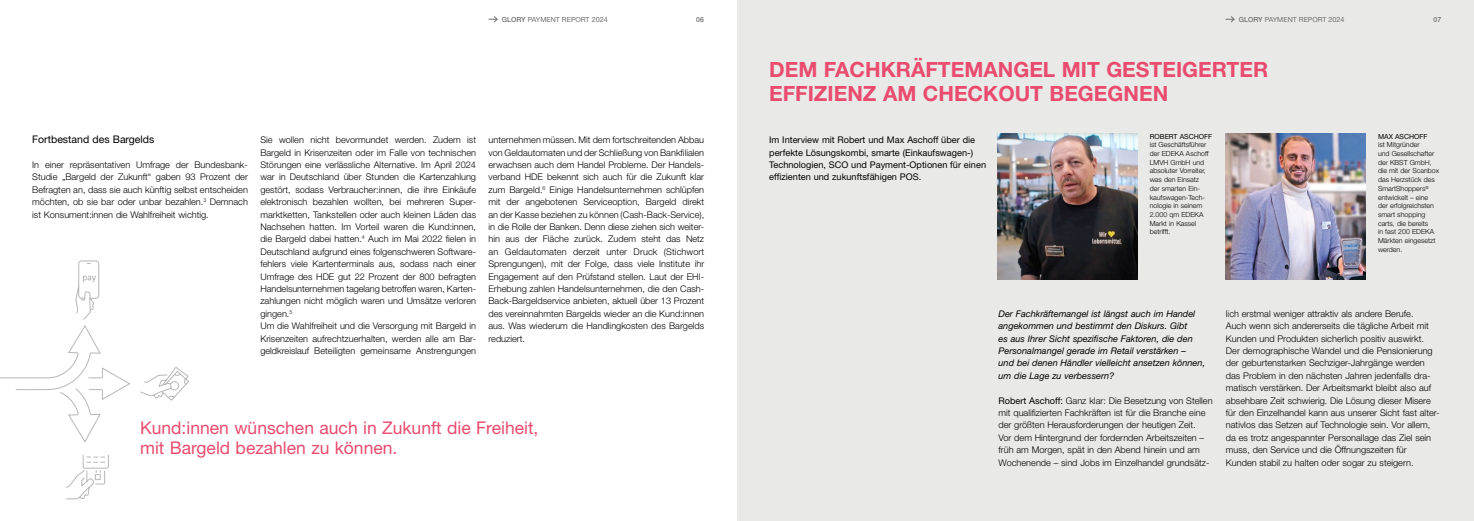
<style>
.page{position:relative;width:1474px;height:521px;background:#fff}
.page>*{position:absolute;margin:0;border:0;box-sizing:border-box;transform-origin:0 0}
.t1{font:700 21px/24.8px "Helvetica Neue LT Std";color:#ea4b6e}
.t2{font:17.5px/19.9px "Helvetica Neue LT Std";color:#ea4b6e}
.t3{font:10.5px "Helvetica Neue LT Std";color:#000}
.t4{font:300 9.19px/12.4px "Helvetica Neue LT Std";color:#000}
.t5{font:italic 9.19px/12.4px "Helvetica Neue LT Std";color:#000}
.t6{font:9.19px/12.4px "Helvetica Neue LT Std";color:#000}
.t7{font:300 7px/8.7px "Helvetica Neue LT Std";color:#000}
.t8{font:7px "Helvetica Neue LT Std";color:#706f6f}
.t9{font:7px "Helvetica Neue LT Std";color:#000}
.t10{font:500 7px "Helvetica Neue LT Std";color:#706f6f}
.s1{font-weight:500}
.s2{font-size:7.17px}
.s3{font-weight:400}
</style>
<div class="page">
<svg style="left:140px;top:367px;width:49px;height:34px"></svg>
<svg style="left:66px;top:455px;width:43px;height:45px"></svg>
<svg style="left:488px;top:16px;width:10px;height:7px"></svg>
<svg style="left:0;top:260px;width:131px;height:183px"></svg>
<div style="left:737px;top:0;width:736px;height:521px;background:#e9eae8"></div>
<img style="left:997px;top:134px;width:140px;height:146px">
<img style="left:1225px;top:134px;width:140px;height:146px">
<svg style="left:1225px;top:16px;width:9px;height:7px"></svg>
<p class="t8" style="left:502px;top:15px;width:107px"><span class="s1">GLORY</span> PAYMENT REPORT <span class="s2">2024</span></p>
<p class="t10" style="left:696px;top:16px;width:9px">06</p>
<p class="t8" style="left:1238px;top:15px;width:107px"><span class="s1">GLORY</span> PAYMENT REPORT <span class="s2">2024</span></p>
<p class="t10" style="left:1433px;top:16px;width:9px">07</p>
<p class="t3" style="left:32px;top:133px;width:124px">Fortbestand des Bargelds</p>
<p class="t4" style="left:32px;top:158px;width:217px;text-align:justify">In einer repräsentativen Umfrage der Bundesbank-Studie „Bargeld der Zukunft“ gaben 93 Prozent der Befragten an, dass sie auch künftig selbst entscheiden möchten, ob sie bar oder unbar bezahlen.<sup>3</sup> Demnach ist Konsument:innen die Wahlfreiheit wichtig.</p>
<p class="t4" style="left:260px;top:133px;width:217px">Sie wollen nicht bevormundet werden. Zudem ist Bargeld in Krisenzeiten oder im Falle von technischen Störungen eine verlässliche Alternative. Im April 2024 war in Deutschland über Stunden die Kartenzahlung gestört, sodass Verbraucher:innen, die ihre Einkäufe elektronisch bezahlen wollten, bei mehreren Super&shy;marktketten, Tankstellen oder auch kleinen Läden das Nachsehen hatten. Im Vorteil waren die Kund:innen, die Bargeld dabei hatten.<sup>4</sup> Auch im Mai 2022 fielen in Deutschland aufgrund eines folgenschweren Software&shy;fehlers viele Kartenterminals aus, sodass nach einer Umfrage des HDE gut 22 Prozent der 800 befragten Handelsunternehmen tagelang betroffen waren, Karten&shy;zahlungen nicht möglich waren und Umsätze verloren gingen.<sup>5<br></sup>Um die Wahlfreiheit und die Versorgung mit Bargeld in Krisenzeiten aufrechtzuerhalten, werden alle am Bar&shy;geldkreislauf Beteiligten gemeinsame Anstrengungen</p>
<p class="t4" style="left:488px;top:133px;width:217px;text-align:justify">unternehmen müssen. Mit dem fortschreitenden Abbau von Geldautomaten und der Schließung von Bankfilialen erwachsen auch dem Handel Probleme. Der Handels&shy;verband HDE bekennt sich auch für die Zukunft klar zum Bargeld.<sup>6</sup> Einige Handelsunternehmen schlüpfen mit der angebotenen Serviceoption, Bargeld direkt an der Kasse beziehen zu können (Cash-Back-Service), in die Rolle der Banken. Denn diese ziehen sich weiter&shy;hin aus der Fläche zurück. Zudem steht das Netz an Geldautomaten derzeit unter Druck (Stichwort Sprengungen), mit der Folge, dass viele Institute ihr Engagement auf den Prüfstand stellen. Laut der EHI-Erhebung zahlen Handelsunternehmen, die den Cash-Back-Bargeldservice anbieten, aktuell über 13 Prozent des vereinnahmten Bargelds wieder an die Kund:innen aus. Was wiederum die Handlingkosten des Bargelds reduziert.</p>
<h2 class="t2" style="left:140px;top:417px;width:400px">Kund:innen wünschen auch in Zukunft die Freiheit, mit Bargeld bezahlen zu können.</h2>
<h1 class="t1" style="left:769px;top:56px;width:500px">DEM FACHKRÄFTEMANGEL MIT GESTEIGERTER<br>EFFIZIENZ AM CHECKOUT BEGEGNEN</h1>
<p class="t9" style="left:1149px;top:132px;width:64px">ROBERT ASCHOFF</p>
<p class="t7" style="left:1149px;top:140px;width:60px">ist Geschäftsführer der EDEKA Aschoff<br>LMVH GmbH und absoluter Vorreiter, was den Einsatz der smarten Ein&shy;kaufswagen-Tech&shy;nologie in seinem<br>2.000 qm EDEKA<br>Markt in Kassel betrifft.</p>
<p class="t6" style="left:769px;top:133px;width:218px">Im Interview mit Robert und Max Aschoff über die perfekte Lösungskombi, smarte (Einkaufswagen-)<br>Technologien, SCO und Payment-Optionen für einen effizienten und zukunftsfähigen POS.</p>
<p class="t9" style="left:1377px;top:132px;width:51px">MAX ASCHOFF</p>
<p class="t7" style="left:1377px;top:140px;width:63px">ist Mitgründer<br>und Gesellschafter der KBST GmbH, die mit der Scanbox das Herzstück des<br>SmartShoppers<sup>® </sup>entwickelt – eine der erfolgreichsten smart shopping carts, die bereits<br>in fast 200 EDEKA<br>Märkten eingesetzt werden.</p>
<p class="t5" style="left:998px;top:307px;width:208px">Der Fachkräftemangel ist längst auch im Handel angekommen und bestimmt den Diskurs. Gibt<br>es aus Ihrer Sicht spezifische Faktoren, die den Personalmangel gerade im Retail verstärken –<br>und bei denen Händler vielleicht ansetzen können, um die Lage zu verbessern?</p>
<p class="t4" style="left:998px;top:394px;width:216px"><span class="s3">Robert Aschoff:</span> Ganz klar: Die Besetzung von Stellen mit qualifizierten Fachkräften ist für die Branche eine der größten Herausforderungen der heutigen Zeit.<br>Vor dem Hintergrund der fordernden Arbeitszeiten – früh am Morgen, spät in den Abend hinein und am Wochenende – sind Jobs im Einzelhandel grundsätz-</p>
<p class="t4" style="left:1225px;top:307px;width:215px">lich erstmal weniger attraktiv als andere Berufe.<br>Auch wenn sich andererseits die tägliche Arbeit mit Kunden und Produkten sicherlich positiv auswirkt.<br>Der demographische Wandel und die Pensionierung der geburtenstarken Sechziger-Jahrgänge werden das Problem in den nächsten Jahren jedenfalls dra&shy;matisch verstärken. Der Arbeitsmarkt bleibt also auf absehbare Zeit schwierig. Die Lösung dieser Misere für den Einzelhandel kann aus unserer Sicht fast alter&shy;nativlos das Setzen auf Technologie sein. Vor allem, da es trotz angespannter Personallage das Ziel sein muss, den Service und die Öffnungszeiten für Kunden stabil zu halten oder sogar zu steigern.</p>
</div>
